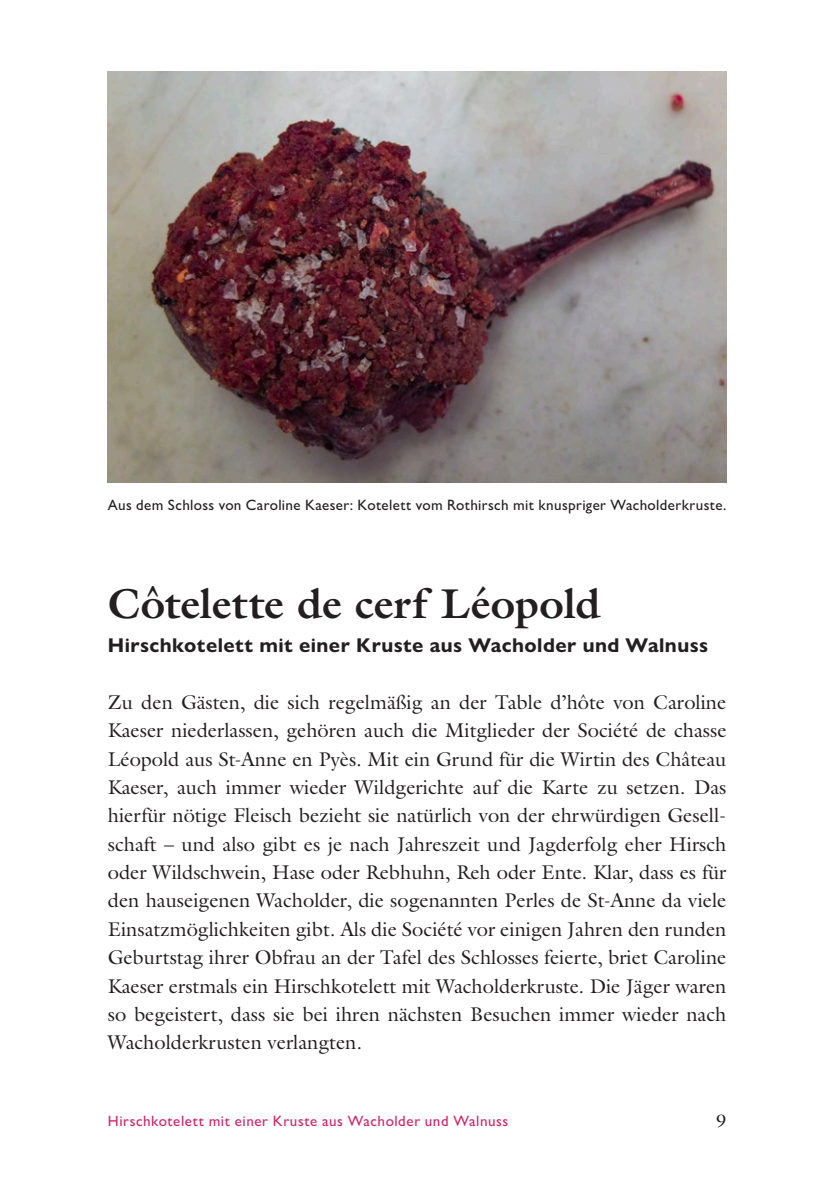
<style>
.page{position:relative;width:840px;height:1191px;background:#fff}
.page>*{position:absolute;margin:0;border:0;box-sizing:border-box;transform-origin:0 0}
.Titel{font:700 42px "Galliard Pro";color:#231f20}
.Lauftext_stumpf{font:20px/28.4px "Galliard Pro";color:#231f20;text-align:justify}
.Unterzeile{font:700 20px "Gill Sans Nova";letter-spacing:.02em;color:#231f20}
.t1{font:18px "Galliard Pro";color:#231f20}
.Bildlegende{font:500 15px "Gill Sans Nova";letter-spacing:.025em;color:#231f20}
.t2{font:500 15px "Gill Sans Nova";letter-spacing:.035em;color:#d1246d}
</style>
<div class="page">
<img style="left:108px;top:71px;width:618px;height:411px">
<p class="Bildlegende" style="left:108px;top:496px;width:619px">Aus dem Schloss von Caroline Kaeser: Kotelett vom Rothirsch mit knuspriger Wacholderkruste.</p>
<p class="Titel" style="left:108px;top:576px;width:494px">Côtelette de cerf Léopold</p>
<p class="Unterzeile" style="left:108px;top:633px;width:601px">Hirschkotelett mit einer Kruste aus Wacholder und Walnuss</p>
<p class="Lauftext_stumpf" style="left:108px;top:687px;width:620px">Zu den Gästen, die sich regelmäßig an der Table d’hôte von Caroline Kaeser niederlassen, gehören auch die Mitglieder der Société de chasse Léopold aus St-Anne en Pyès. Mit ein Grund für die Wirtin des Château Kaeser, auch immer wieder Wildgerichte auf die Karte zu setzen. Das hierfür nötige Fleisch bezieht sie natürlich von der ehrwürdigen Gesell&shy;schaft – und also gibt es je nach Jahreszeit und Jagderfolg eher Hirsch oder Wildschwein, Hase oder Rebhuhn, Reh oder Ente. Klar, dass es für den hauseigenen Wacholder, die sogenannten Perles de St-Anne da viele Einsatzmöglichkeiten gibt. Als die Société vor einigen Jahren den runden Geburtstag ihrer Obfrau an der Tafel des Schlosses feierte, briet Caroline Kaeser erstmals ein Hirschkotelett mit Wacholderkruste. Die Jäger waren so begeistert, dass sie bei ihren nächsten Besuchen immer wieder nach Wacholderkrusten verlangten.</p>
<p class="t2" style="left:108px;top:1111px;width:402px">Hirschkotelett mit einer Kruste aus Wacholder und Walnuss</p>
<p class="t1" style="left:716px;top:1108px;width:12px">9</p>
</div>
